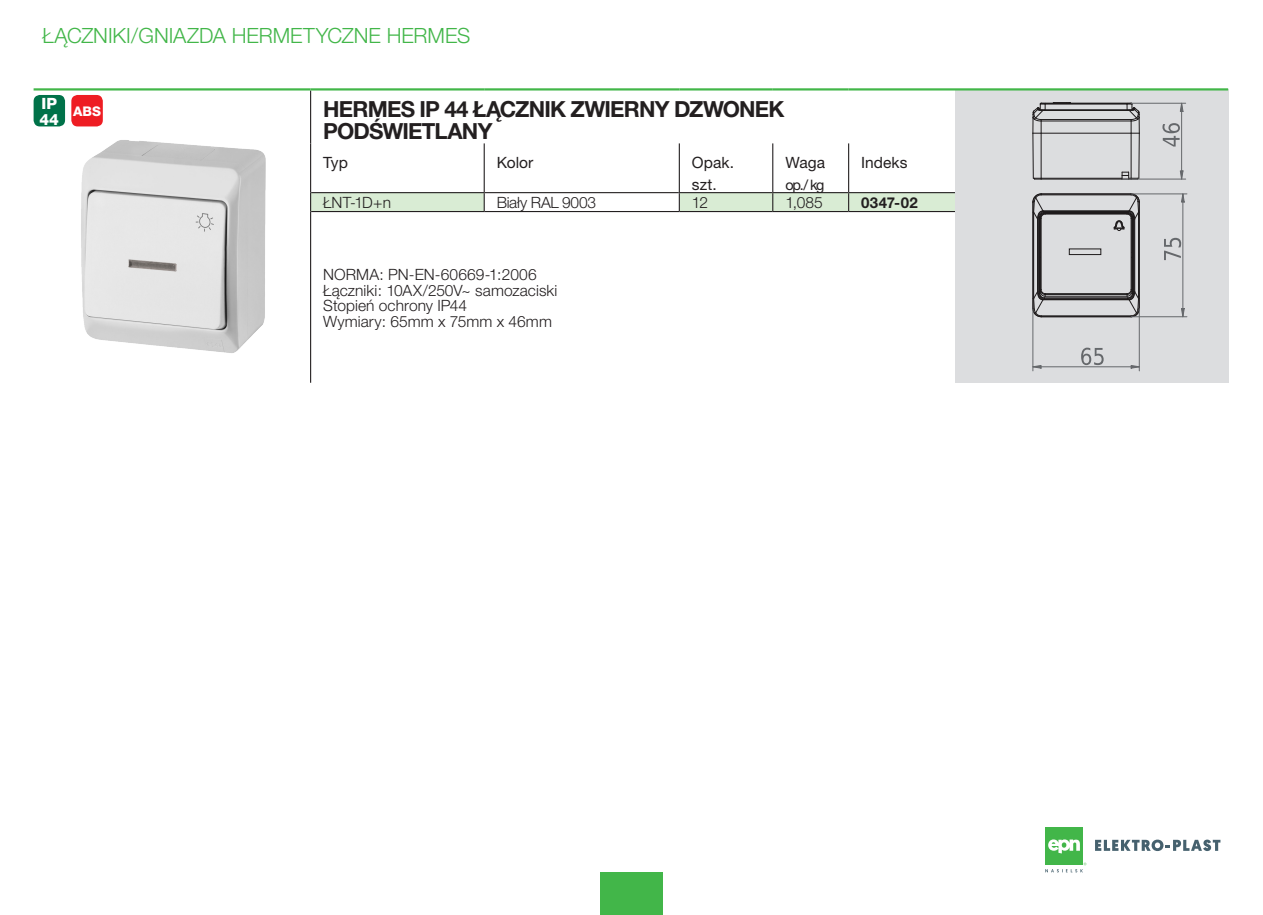
<style>
.page{position:relative;width:1263px;height:915px;background:#fff}
.page>*{position:absolute;margin:0;border:0;box-sizing:border-box;transform-origin:0 0}
.Normalny{font:700 22.2px/22.2px "Helvetica Neue CE";letter-spacing:-.035em;color:#231f20}
.t1{font:300 21px "Helvetica Neue CE";letter-spacing:-.005em;color:#42b649}
.Normalny-2{font:300 15.6px "Helvetica Neue CE";letter-spacing:.005em;color:#231f20}
.t2{font:15.6px "Helvetica Neue CE";color:#231f20}
.Normalny-3{font:300 15.6px "Helvetica Neue CE";letter-spacing:-.02em;color:#231f20}
.Normalny-4{font:800 15.6px "Helvetica Neue CE";color:#fff}
.t3{font:700 15px "Helvetica Neue CE";letter-spacing:.02em;color:#231f20}
.t4{font:14.4px "Helvetica Neue CE";color:#231f20}
.Normalny-5{font:800 13.35px "Helvetica Neue CE";color:#fff}
</style>
<div class="page">
<div style="left:600px;top:872px;width:63px;height:42px;background:#42b649"></div>
<div style="left:1045px;top:827px;width:38px;height:38px;background:#42b649"></div>
<svg style="left:1048px;top:839px;width:32px;height:14px"></svg>
<svg style="left:1095px;top:839px;width:125px;height:11px"></svg>
<svg style="left:1045px;top:862px;width:41px;height:10px"></svg>
<div style="left:955px;top:89px;width:273px;height:293px;background:#dcdddf"></div>
<hr style="left:310px;top:90px;width:1px;height:53px;background:#231f20">
<svg style="left:310px;top:143px;width:645px;height:68px"></svg>
<hr style="left:310px;top:211px;width:1px;height:171px;background:#231f20">
<hr style="left:484px;top:143px;width:1px;height:49px;background:#231f20">
<hr style="left:679px;top:143px;width:1px;height:49px;background:#231f20">
<hr style="left:772px;top:143px;width:1px;height:49px;background:#231f20">
<hr style="left:848px;top:143px;width:1px;height:49px;background:#231f20">
<hr style="left:311px;top:192px;width:174px;height:1px;background:#231f20">
<hr style="left:679px;top:192px;width:94px;height:1px;background:#231f20">
<hr style="left:773px;top:192px;width:76px;height:1px;background:#231f20">
<hr style="left:849px;top:192px;width:106px;height:1px;background:#231f20">
<hr style="left:311px;top:211px;width:173px;height:1px;background:#231f20">
<hr style="left:679px;top:211px;width:94px;height:1px;background:#231f20">
<hr style="left:773px;top:211px;width:76px;height:1px;background:#231f20">
<hr style="left:849px;top:211px;width:106px;height:1px;background:#231f20">
<hr style="left:485px;top:192px;width:194px;height:1px;background:#231f20">
<hr style="left:484px;top:211px;width:195px;height:1px;background:#231f20">
<hr style="left:34px;top:88px;width:277px;height:2px;background:#42b649">
<hr style="left:311px;top:88px;width:173px;height:2px;background:#42b649">
<hr style="left:484px;top:88px;width:195px;height:2px;background:#42b649">
<hr style="left:679px;top:88px;width:94px;height:2px;background:#42b649">
<hr style="left:773px;top:88px;width:76px;height:2px;background:#42b649">
<hr style="left:849px;top:88px;width:106px;height:2px;background:#42b649">
<hr style="left:955px;top:88px;width:273px;height:2px;background:#42b649">
<img style="left:42px;top:117px;width:224px;height:236px">
<hr style="left:1045px;top:296px;width:82px;height:1px;background:#231f20">
<hr style="left:1045px;top:213px;width:82px;height:1px;background:#231f20">
<hr style="left:1045px;top:293px;width:82px;height:1px;background:#231f20">
<hr style="left:1041px;top:218px;width:1px;height:71px;background:#231f20">
<hr style="left:1045px;top:214px;width:82px;height:1px;background:#231f20">
<hr style="left:1040px;top:218px;width:1px;height:71px;background:#231f20">
<hr style="left:1131px;top:218px;width:1px;height:71px;background:#231f20">
<hr style="left:1045px;top:294px;width:82px;height:1px;background:#231f20">
<hr style="left:1041px;top:193px;width:90px;height:1px;background:#231f20">
<hr style="left:1044px;top:297px;width:84px;height:1px;background:#231f20">
<hr style="left:1044px;top:298px;width:84px;height:1px;background:#231f20">
<hr style="left:1039px;top:217px;width:1px;height:76px;background:#231f20">
<hr style="left:1133px;top:217px;width:1px;height:76px;background:#231f20">
<hr style="left:1132px;top:217px;width:1px;height:76px;background:#231f20">
<hr style="left:1044px;top:212px;width:84px;height:1px;background:#231f20">
<hr style="left:1041px;top:194px;width:90px;height:1px;background:#231f20">
<hr style="left:1033px;top:212px;width:1px;height:86px;background:#231f20">
<hr style="left:1138px;top:212px;width:1px;height:86px;background:#231f20">
<hr style="left:1139px;top:212px;width:1px;height:86px;background:#231f20">
<hr style="left:1041px;top:315px;width:90px;height:1px;background:#231f20">
<hr style="left:1041px;top:316px;width:90px;height:1px;background:#231f20">
<hr style="left:1134px;top:219px;width:1px;height:72px;background:#231f20">
<hr style="left:1043px;top:210px;width:86px;height:1px;background:#231f20">
<hr style="left:1043px;top:211px;width:86px;height:1px;background:#231f20">
<hr style="left:1043px;top:299px;width:86px;height:1px;background:#231f20">
<hr style="left:1038px;top:219px;width:1px;height:72px;background:#231f20">
<hr style="left:1037px;top:219px;width:1px;height:72px;background:#231f20">
<svg style="left:1114px;top:193px;width:26px;height:38px"></svg>
<svg style="left:1126px;top:289px;width:14px;height:27px"></svg>
<svg style="left:1032px;top:289px;width:14px;height:28px"></svg>
<svg style="left:1032px;top:193px;width:14px;height:27px"></svg>
<svg style="left:1181px;top:194px;width:3px;height:8px"></svg>
<svg style="left:1181px;top:308px;width:3px;height:10px"></svg>
<hr style="left:1131px;top:193px;width:56px;height:1px;background:#76787b">
<hr style="left:1131px;top:316px;width:56px;height:1px;background:#76787b">
<hr style="left:1182px;top:194px;width:1px;height:122px;background:#76787b">
<svg style="left:1164px;top:238px;width:17px;height:22px"></svg>
<svg style="left:1032px;top:365px;width:9px;height:3px"></svg>
<svg style="left:1131px;top:365px;width:8px;height:3px"></svg>
<hr style="left:1033px;top:308px;width:1px;height:63px;background:#76787b">
<hr style="left:1139px;top:308px;width:1px;height:63px;background:#76787b">
<hr style="left:1033px;top:366px;width:106px;height:1px;background:#76787b">
<svg style="left:1081px;top:347px;width:22px;height:18px"></svg>
<hr style="left:1045px;top:104px;width:82px;height:1px;background:#231f20">
<hr style="left:1070px;top:103px;width:61px;height:1px;background:#231f20">
<hr style="left:1041px;top:133px;width:90px;height:1px;background:#231f20">
<hr style="left:1041px;top:119px;width:90px;height:1px;background:#231f20">
<hr style="left:1041px;top:121px;width:90px;height:1px;background:#231f20">
<hr style="left:1044px;top:110px;width:84px;height:1px;background:#231f20">
<svg style="left:1032px;top:102px;width:39px;height:32px"></svg>
<svg style="left:1127px;top:104px;width:13px;height:30px"></svg>
<hr style="left:1033px;top:133px;width:1px;height:45px;background:#231f20">
<hr style="left:1041px;top:133px;width:1px;height:45px;background:#231f20">
<hr style="left:1131px;top:133px;width:1px;height:45px;background:#231f20">
<hr style="left:1138px;top:133px;width:1px;height:45px;background:#231f20">
<hr style="left:1041px;top:179px;width:81px;height:1px;background:#231f20">
<hr style="left:1041px;top:178px;width:81px;height:1px;background:#231f20">
<svg style="left:1033px;top:178px;width:9px;height:2px"></svg>
<svg style="left:1122px;top:172px;width:17px;height:7px"></svg>
<svg style="left:1180px;top:102px;width:3px;height:10px"></svg>
<svg style="left:1180px;top:170px;width:3px;height:9px"></svg>
<hr style="left:1131px;top:103px;width:55px;height:1px;background:#76787b">
<hr style="left:1122px;top:179px;width:64px;height:1px;background:#76787b">
<hr style="left:1181px;top:103px;width:1px;height:76px;background:#76787b">
<svg style="left:1162px;top:123px;width:18px;height:23px"></svg>
<div style="left:1069px;top:248px;width:32px;height:7px;border:1px solid #231f20"></div>
<div style="left:34px;top:95px;width:31px;height:31px;background:#007249;border-radius:6px"></div>
<div style="left:71px;top:95px;width:32px;height:31px;background:#ee1d23;border-radius:6px"></div>
<h2 class="t1" style="left:43px;top:22px;width:429px">ŁĄCZNIKI/GNIAZDA HERMETYCZNE HERMES</h2>
<p class="Normalny-4" style="left:42px;top:94px;width:17px">IP</p>
<p class="Normalny-4" style="left:40px;top:109px;width:21px">44</p>
<p class="Normalny-5" style="left:73px;top:103px;width:29px">ABS</p>
<p class="Normalny" style="left:323px;top:98px;width:463px">HERMES IP 44 ŁĄCZNIK ZWIERNY DZWONEK<br>PODŚWIETLANY</p>
<p class="t2" style="left:323px;top:153px;width:26px">Typ</p>
<p class="t2" style="left:497px;top:153px;width:38px">Kolor</p>
<p class="t2" style="left:692px;top:153px;width:44px">Opak.</p>
<p class="t2" style="left:692px;top:175px;width:26px">szt.</p>
<p class="t2" style="left:785px;top:153px;width:41px">Waga</p>
<p class="t4" style="left:785px;top:176px;width:41px">op./ kg</p>
<p class="t2" style="left:861px;top:153px;width:48px">Indeks</p>
<p class="Normalny-2" style="left:323px;top:193px;width:69px">ŁNT-1D+n</p>
<p class="Normalny-3" style="left:497px;top:193px;width:101px">Biały RAL 9003</p>
<p class="Normalny-2" style="left:692px;top:193px;width:18px">12</p>
<p class="Normalny-2" style="left:785px;top:193px;width:39px">1,085</p>
<p class="t3" style="left:861px;top:193px;width:58px">0347-02</p>
<p class="Normalny-2" style="left:323px;top:265px;width:215px">NORMA: PN-EN-60669-1:2006</p>
<p class="Normalny-2" style="left:323px;top:280px;width:236px">Łączniki: 10AX/250V~ samozaciski</p>
<p class="Normalny-2" style="left:323px;top:296px;width:146px">Stopień ochrony IP44</p>
<p class="Normalny-2" style="left:323px;top:311px;width:230px">Wymiary: 65mm x 75mm x 46mm</p>
</div>
